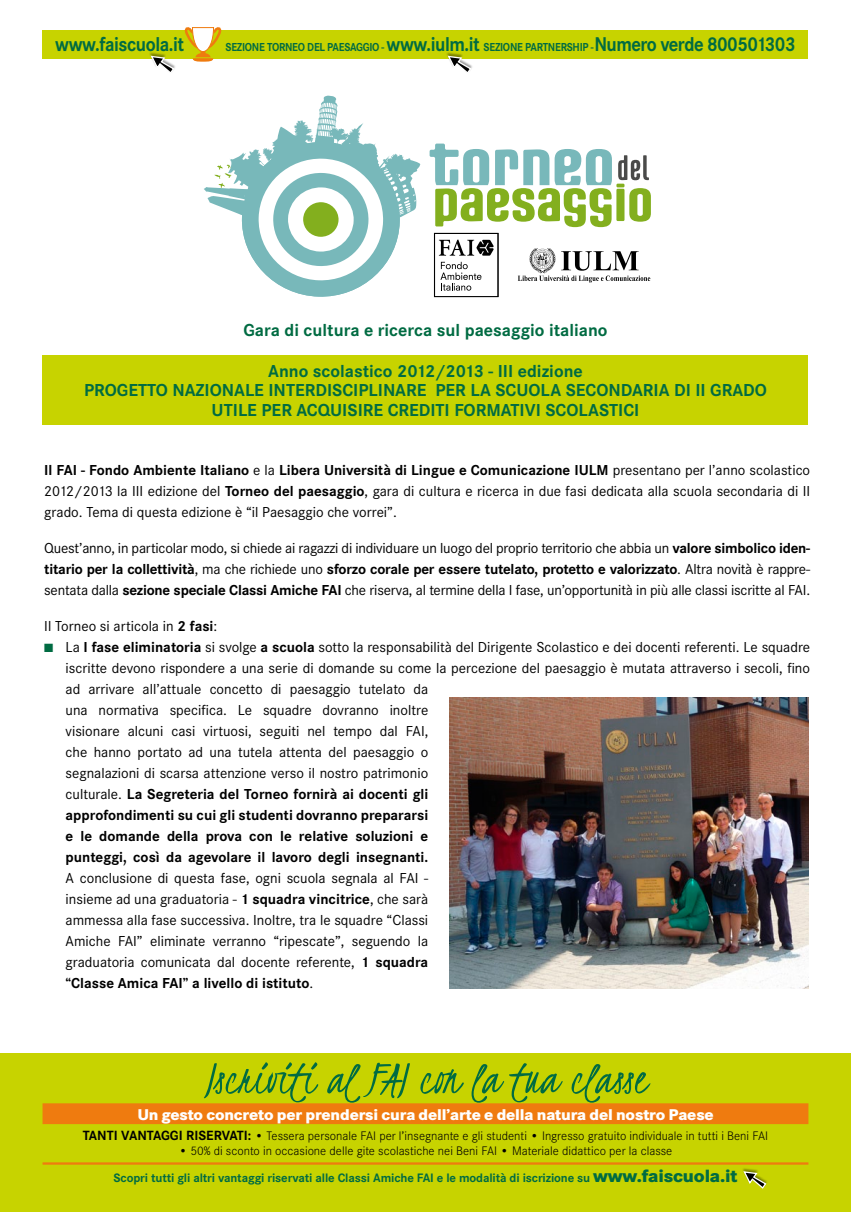
<style>
.page{position:relative;width:851px;height:1212px;background:#fff}
.page>*{position:absolute;margin:0;border:0;box-sizing:border-box;transform-origin:0 0}
.t1{font:50.85px "Kristi";color:#006b42}
.t2{font:700 20.7px "Corporate S";letter-spacing:-.025em;color:#006b42;scale:.9 1}
.t3{font:700 18px/19.5px "Corporate S";color:#006b42;text-align:center}
.t4{font:800 16.2px "Corporate S";letter-spacing:-.01em;color:#fff}
.t5{font:15px/21px "Corporate S";color:#000;text-align:justify}
.t6{font:700 15px "Corporate S";color:#000}
.t7{font:300 12.9px "Corporate S";color:#000}
.t8{font:700 12.75px "Corporate S";letter-spacing:-.01em;color:#006b42}
.t9{font:700 12px "Corporate S";letter-spacing:-.025em;color:#006b42;scale:.9 1}
.s1{font-size:20.7px}
.s2{font-weight:400}
.s3{font-weight:700}
.s4{color:#006b42}
.s5{font-weight:700;font-size:13.8px}
.s6{font-weight:800;font-size:18.45px}
</style>
<div class="page">
<svg style="left:518px;top:248px;width:132px;height:35px"></svg>
<svg style="left:204px;top:95px;width:216px;height:202px"></svg>
<div style="left:303px;top:202px;width:36px;height:35px;background:#83af1e;border-radius:50%"></div>
<svg style="left:429px;top:144px;width:221px;height:83px"></svg>
<div style="left:434px;top:233px;width:64px;height:64px;border:1px solid #000"></div>
<svg style="left:440px;top:262px;width:41px;height:29px"></svg>
<svg style="left:439px;top:239px;width:54px;height:17px"></svg>
<div style="left:43px;top:355px;width:765px;height:69px;background:#c7d300"></div>
<div style="left:0;top:1053px;width:850px;height:159px;background:#c7d300"></div>
<div style="left:43px;top:1103px;width:765px;height:21px;background:#ef7b0f"></div>
<hr style="left:43px;top:1162px;width:765px;height:3px;background:#ef7b0f">
<div style="left:741px;top:1167px;width:26px;height:21px;background:#000;opacity:.4"></div>
<svg style="left:742px;top:1170px;width:25px;height:19px"></svg>
<img style="left:449px;top:697px;width:359px;height:292px">
<div style="left:43px;top:30px;width:765px;height:29px;background:#c7d300"></div>
<div style="left:149px;top:52px;width:27px;height:22px;background:#000;opacity:.4"></div>
<svg style="left:149px;top:55px;width:26px;height:19px"></svg>
<div style="left:446px;top:52px;width:27px;height:22px;background:#000;opacity:.4"></div>
<svg style="left:446px;top:55px;width:26px;height:19px"></svg>
<svg style="left:185px;top:27px;width:36px;height:35px"></svg>
<h2 class="t2" style="left:55px;top:32px;width:144px">www.faiscuola.it</h2>
<p class="t9" style="left:225px;top:40px;width:635px">sezione Torneo del paesaggio - <span class="s1">www.iulm.it</span> sezione Partnership -<span class="s1">Numero verde 800501303</span></p>
<p class="t3" style="left:243px;top:321px;width:366px">Gara di cultura e ricerca sul paesaggio italiano</p>
<p class="t3" style="left:84px;top:361px;width:684px">Anno scolastico 2012/2013 - III edizione<br>Progetto nazionale i nterdiscipli nare per la scuola secondaria di ii grado uti le per acquisi re crediti formativi scolastici</p>
<p class="t6" style="left:44px;top:461px;width:545px">Il FAI - Fondo Ambiente Italiano <span class="s2">e la</span> Libera Università di Lingue e Comunicazione IULM</p>
<p class="t5" style="left:44px;top:459px;width:767px;text-indent:568px">presentano per l’anno scolastico 2012/2013 la III edizione del <span class="s3">Torneo del paesaggio</span>, gara di cultura e ricerca in due fasi dedicata alla scuola secondaria di II grado. Tema di questa edizione è “il Paesaggio che vorrei”.</p>
<p class="t5" style="left:44px;top:537px;width:767px">Quest’anno, in particolar modo, si chiede ai ragazzi di individuare un luogo del proprio territorio che abbia un <span class="s3">valore simbolico iden&shy;titario per la collettività</span>, ma che richiede uno <span class="s3">sforzo corale per essere tutelato, protetto e valorizzato</span>. Altra novità è rappre&shy;sentata dalla <span class="s3">sezione speciale Classi Amiche FAI</span> che riserva, al termine della I fase, un’opportunità in più alle classi iscritte al FAI.</p>
<p class="t5" style="left:44px;top:615px;width:174px">Il Torneo si articola in <span class="s3">2 fasi</span>:</p>
<p class="t5" style="left:66px;top:636px;width:746px;text-align:left;text-indent:-21px"><span class="s4">■</span> La <span class="s3">I fase eliminatoria</span> si svolge <span class="s3">a scuola</span> sotto la responsabilità del Dirigente Scolastico e dei docenti referenti. Le squadre iscritte devono rispondere a una serie di domande su come la percezione del paesaggio è mutata attraverso i secoli, fino ad arrivare all’attuale concetto di paesaggio tutelato da<br>una normativa specifica. Le squadre dovranno inoltre<br>visionare alcuni casi virtuosi, seguiti nel tempo dal FAI,<br>che hanno portato ad una tutela attenta del paesaggio o<br>segnalazioni di scarsa attenzione verso il nostro patrimonio<br>culturale. <span class="s3">La Segreteria del Torneo fornirà ai docenti gli<br>approfondimenti su cui gli studenti dovranno prepararsi<br>e le domande della prova con le relative soluzioni e<br>punteggi, così da agevolare il lavoro degli insegnanti.</span></p>
<p class="t5" style="left:66px;top:867px;width:364px">A conclusione di questa fase, ogni scuola segnala al FAI - insieme ad una graduatoria - <span class="s3">1 squadra vincitrice</span>, che sarà ammessa alla fase successiva. Inoltre, tra le squadre “Classi Amiche FAI” eliminate verranno “ripescate”, seguendo la graduatoria comunicata dal docente referente, <span class="s3">1 squadra “Classe Amica FAI” a livello di istituto</span>.</p>
<h1 class="t1" style="left:204px;top:1045px;width:443px">Iscriviti al fai con la tua classe</h1>
<p class="t4" style="left:137px;top:1105px;width:577px">Un gesto concreto per prendersi cura dell’arte e della natura del nostro Paese</p>
<p class="t7" style="left:83px;top:1128px;width:686px"><span class="s5">Tanti vantaggi riservati :</span> • Tessera personale FAI per l’insegnante e gli studenti • Ingresso gratuito individuale in tutti i Beni FAI</p>
<p class="t7" style="left:179px;top:1143px;width:495px">• 50% di sconto in occasione delle gite scolastiche nei Beni FAI • Materiale didattico per la classe</p>
<p class="t8" style="left:113px;top:1170px;width:625px">Scopri tutti gli altri vantaggi riservati alle Classi Amiche FAI e le modalità di iscrizione su <span class="s6">www.faiscuola.it</span></p>
</div>
